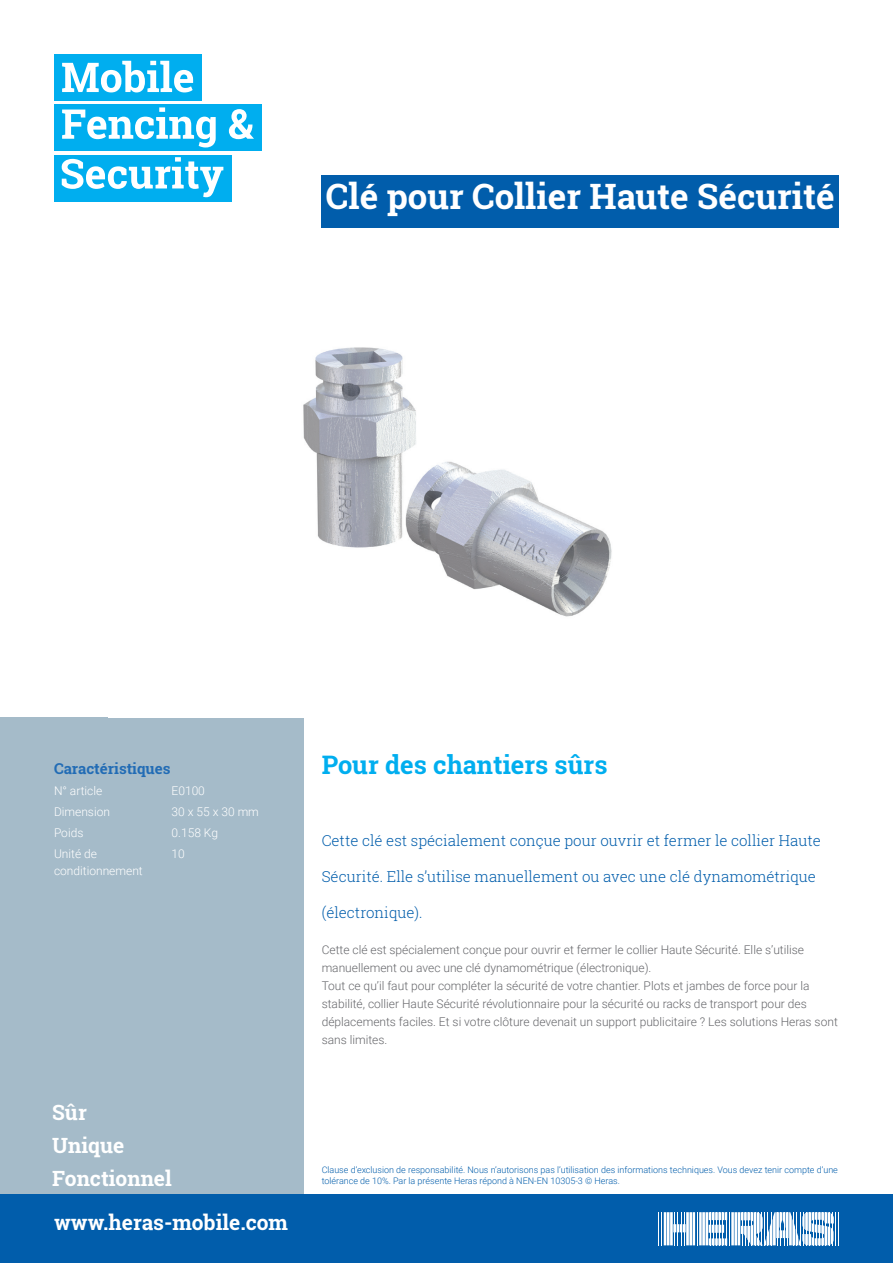
<style>
.page{position:relative;width:893px;height:1263px;background:#fff}
.page>*{position:absolute;margin:0;border:0;box-sizing:border-box;transform-origin:0 0}
.t1{font:700 34.95px "Roboto Slab";color:#fff}
.t2{font:700 25.5px "Roboto Slab";color:#00aeef}
.t3{font:700 21px/33px "Roboto Slab";color:#fff}
.t4{font:300 15px "Roboto Slab";color:#015dab}
.t5{font:700 15px "Roboto Slab";color:#226cb5}
.t6{font:300 12px/18px "Roboto";color:#66676b}
.t7{font:300 12px/16.5px "Roboto";color:#fff}
.t8{font:300 9px/10.8px "Roboto";color:#015dab}
</style>
<div class="page">
<div style="left:0;top:717px;width:304px;height:492px;background:#a5bbc9"></div>
<div style="left:322px;top:175px;width:517px;height:53px;background:#015dab"></div>
<img style="left:303px;top:347px;width:309px;height:270px">
<div style="left:0;top:1195px;width:893px;height:68px;background:#015dab"></div>
<hr style="left:658px;top:1212px;width:1px;height:33px;background:#fff">
<hr style="left:662px;top:1212px;width:1px;height:33px;background:#fff">
<hr style="left:697px;top:1212px;width:1px;height:33px;background:#fff">
<hr style="left:835px;top:1212px;width:1px;height:33px;background:#fff">
<hr style="left:838px;top:1212px;width:1px;height:33px;background:#fff">
<svg style="left:664px;top:1212px;width:31px;height:33px"></svg>
<hr style="left:705px;top:1212px;width:3px;height:33px;background:#fff">
<hr style="left:702px;top:1212px;width:3px;height:33px;background:#fff">
<hr style="left:699px;top:1212px;width:3px;height:33px;background:#fff">
<svg style="left:709px;top:1212px;width:125px;height:33px"></svg>
<div style="left:54px;top:54px;width:147px;height:47px;background:#00aeef"></div>
<div style="left:54px;top:104px;width:207px;height:47px;background:#00aeef"></div>
<div style="left:54px;top:155px;width:177px;height:46px;background:#00aeef"></div>
<svg style="left:62px;top:61px;width:131px;height:31px"></svg>
<svg style="left:62px;top:107px;width:154px;height:40px"></svg>
<svg style="left:229px;top:109px;width:25px;height:30px"></svg>
<svg style="left:62px;top:157px;width:161px;height:40px"></svg>
<h1 class="t1" style="left:326px;top:172px;width:510px">Clé pour Collier Haute Sécurité</h1>
<p class="t5" style="left:54px;top:758px;width:118px">Caractéristiques</p>
<p class="t7" style="left:54px;top:782px;width:50px">N° article</p>
<p class="t7" style="left:172px;top:782px;width:35px">E0100</p>
<p class="t7" style="left:54px;top:803px;width:58px">Dimension</p>
<p class="t7" style="left:172px;top:803px;width:89px">30 x 55 x 30 mm</p>
<p class="t7" style="left:54px;top:824px;width:31px">Poids</p>
<p class="t7" style="left:172px;top:824px;width:48px">0.158 Kg</p>
<p class="t7" style="left:54px;top:845px;width:90px">Unité de conditionnement</p>
<p class="t7" style="left:172px;top:845px;width:15px">10</p>
<h3 class="t3" style="left:52px;top:1095px;width:121px">Sûr<br>Unique<br>Fonctionnel</h3>
<h3 class="t3" style="left:54px;top:1206px;width:236px">www.heras-mobile.com</h3>
<h2 class="t2" style="left:322px;top:747px;width:287px">Pour des chantiers sûrs</h2>
<p class="t4" style="left:322px;top:830px;width:501px">Cette clé est spécialement conçue pour ouvrir et fermer le collier Haute</p>
<p class="t4" style="left:322px;top:866px;width:496px">Sécurité. Elle s’utilise manuellement ou avec une clé dynamométrique</p>
<p class="t4" style="left:322px;top:902px;width:102px">(électronique).</p>
<p class="t6" style="left:322px;top:940px;width:518px">Cette clé est spécialement conçue pour ouvrir et fermer le collier Haute Sécurité. Elle s’utilise manuellement ou avec une clé dynamométrique (électronique).<br>Tout ce qu’il faut pour compléter la sécurité de votre chantier. Plots et jambes de force pour la stabilité, collier Haute Sécurité révolutionnaire pour la sécurité ou racks de transport pour des déplacements faciles. Et si votre clôture devenait un support publicitaire ? Les solutions Heras sont sans limites.</p>
<p class="t8" style="left:322px;top:1164px;width:518px">Clause d’exclusion de responsabilité. Nous n’autorisons pas l’utilisation des informations techniques. Vous devez tenir compte d’une tolérance de 10%. Par la présente Heras répond à NEN-EN 10305-3 © Heras.</p>
</div>
